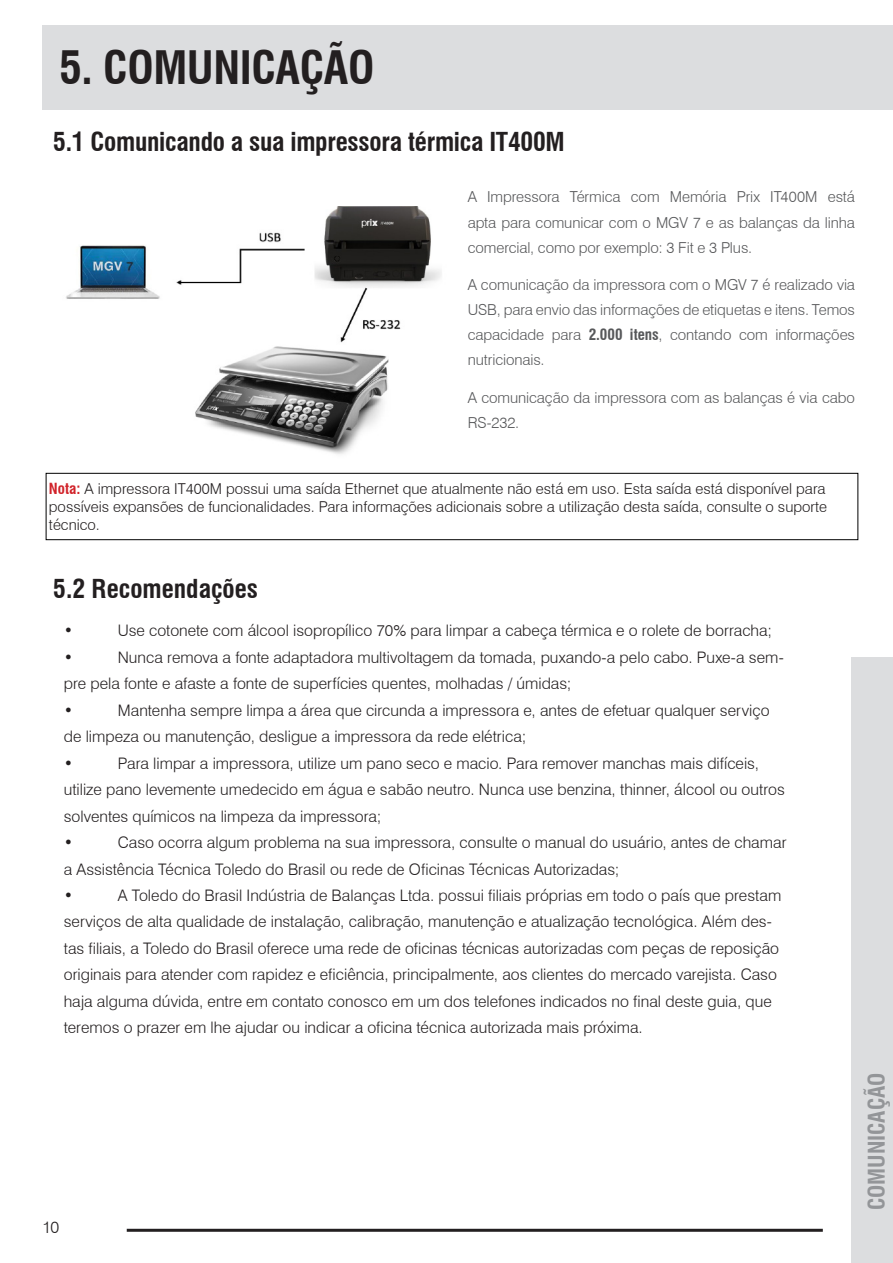
<style>
.page{position:relative;width:893px;height:1263px;background:#fff}
.page>*{position:absolute;margin:0;border:0;box-sizing:border-box;transform-origin:0 0}
.t1{font:700 condensed 45px "Swiss 721 BT";letter-spacing:-.01em;color:#231f20}
.Subtítulo_-_Capítulo{font:700 condensed 25.5px "Swiss 721 BT";letter-spacing:-.01em;color:#231f20}
.Sub_Subtítulo_-_Capítulo{font:700 condensed 25.5px "Swiss 721 BT";color:#231f20}
.t2{font:700 condensed 22.5px "Swiss 721 BT";color:#939598}
.Num__Página_Dir{font:300 16.5px "Swiss 721 BT";color:#231f20}
.t3{font:300 15.9px/26.4px "Swiss 721 BT";color:#231f20}
.Marcador_de_texto{font:300 15.15px/25.2px "Swiss 721 BT";letter-spacing:-.005em;color:#57585a;text-align:justify}
.t4{font:300 15px/18px "Swiss 721 BT";color:#231f20;text-align:justify}
.s1{font-weight:700;font-stretch:condensed}
.s2{font-weight:700;font-stretch:condensed;color:#d1232a}
</style>
<div class="page">
<div style="left:851px;top:657px;width:42px;height:606px;background:#dcdddf"></div>
<hr style="left:127px;top:1229px;width:696px;height:3px;background:#231f20">
<div style="left:43px;top:26px;width:850px;height:84px;background:#dcdddf"></div>
<img style="left:66px;top:206px;width:376px;height:248px">
<div style="left:46px;top:473px;width:812px;height:67px;border:1px solid #000"></div>
<p class="t1" style="left:60px;top:41px;width:316px">5. COMUNICAÇÃO</p>
<p class="Subtítulo_-_Capítulo" style="left:53px;top:127px;width:513px">5.1 Comunicando a sua impressora térmica IT400M</p>
<p class="Marcador_de_texto" style="left:468px;top:184px;width:389px">A Impressora Térmica com Memória Prix IT400M está apta para comunicar com o MGV 7 e as balanças da linha comercial, como por exemplo: 3 Fit e 3 Plus.</p>
<p class="Marcador_de_texto" style="left:468px;top:272px;width:389px">A comunicação da impressora com o MGV 7 é realizado via USB, para envio das informações de etiquetas e itens. Temos capacidade para <span class="s1">2.000 itens</span>, contando com informações nutricionais.</p>
<p class="Marcador_de_texto" style="left:468px;top:384px;width:389px">A comunicação da impressora com as balanças é via cabo<br>RS-232.</p>
<p class="t4" style="left:49px;top:479px;width:780px"><span class="s2">Nota:</span> A impressora IT400M possui uma saída Ethernet que atualmente não está em uso. Esta saída está disponível para possíveis expansões de funcionalidades. Para informações adicionais sobre a utilização desta saída, consulte o suporte técnico.</p>
<p class="Sub_Subtítulo_-_Capítulo" style="left:53px;top:574px;width:206px">5.2 Recomendações</p>
<p class="t3" style="left:64px;top:617px;width:11px">•</p>
<p class="t3" style="left:118px;top:617px;width:656px">Use cotonete com álcool isopropílico 70% para limpar a cabeça térmica e o rolete de borracha;</p>
<p class="t3" style="left:64px;top:644px;width:11px">•</p>
<p class="t3" style="left:64px;top:644px;width:722px;text-indent:54px">Nunca remova a fonte adaptadora multivoltagem da tomada, puxando-a pelo cabo. Puxe-a sem&shy;pre pela fonte e afaste a fonte de superfícies quentes, molhadas / úmidas;</p>
<p class="t3" style="left:64px;top:697px;width:11px">•</p>
<p class="t3" style="left:64px;top:697px;width:707px;text-indent:54px">Mantenha sempre limpa a área que circunda a impressora e, antes de efetuar qualquer serviço de limpeza ou manutenção, desligue a impressora da rede elétrica;</p>
<p class="t3" style="left:64px;top:750px;width:11px">•</p>
<p class="t3" style="left:64px;top:750px;width:723px;text-indent:54px">Para limpar a impressora, utilize um pano seco e macio. Para remover manchas mais difíceis, utilize pano levemente umedecido em água e sabão neutro. Nunca use benzina, thinner, álcool ou outros solventes químicos na limpeza da impressora;</p>
<p class="t3" style="left:64px;top:829px;width:11px">•</p>
<p class="t3" style="left:64px;top:829px;width:724px;text-indent:54px">Caso ocorra algum problema na sua impressora, consulte o manual do usuário, antes de chamar a Assistência Técnica Toledo do Brasil ou rede de Oficinas Técnicas Autorizadas;</p>
<p class="t3" style="left:64px;top:882px;width:11px">•</p>
<p class="t3" style="left:64px;top:882px;width:719px;text-indent:54px">A Toledo do Brasil Indústria de Balanças Ltda. possui filiais próprias em todo o país que prestam serviços de alta qualidade de instalação, calibração, manutenção e atualização tecnológica. Além des&shy;tas filiais, a Toledo do Brasil oferece uma rede de oficinas técnicas autorizadas com peças de reposição originais para atender com rapidez e eficiência, principalmente, aos clientes do mercado varejista. Caso haja alguma dúvida, entre em contato conosco em um dos telefones indicados no final deste guia, que teremos o prazer em lhe ajudar ou indicar a oficina técnica autorizada mais próxima.</p>
<p class="Num__Página_Dir" style="left:42px;top:1217px;width:18px">10</p>
<h3 class="t2" style="left:863px;top:1210px;width:139px;rotate:-90deg">COMUNICAÇÃO</h3>
</div>
